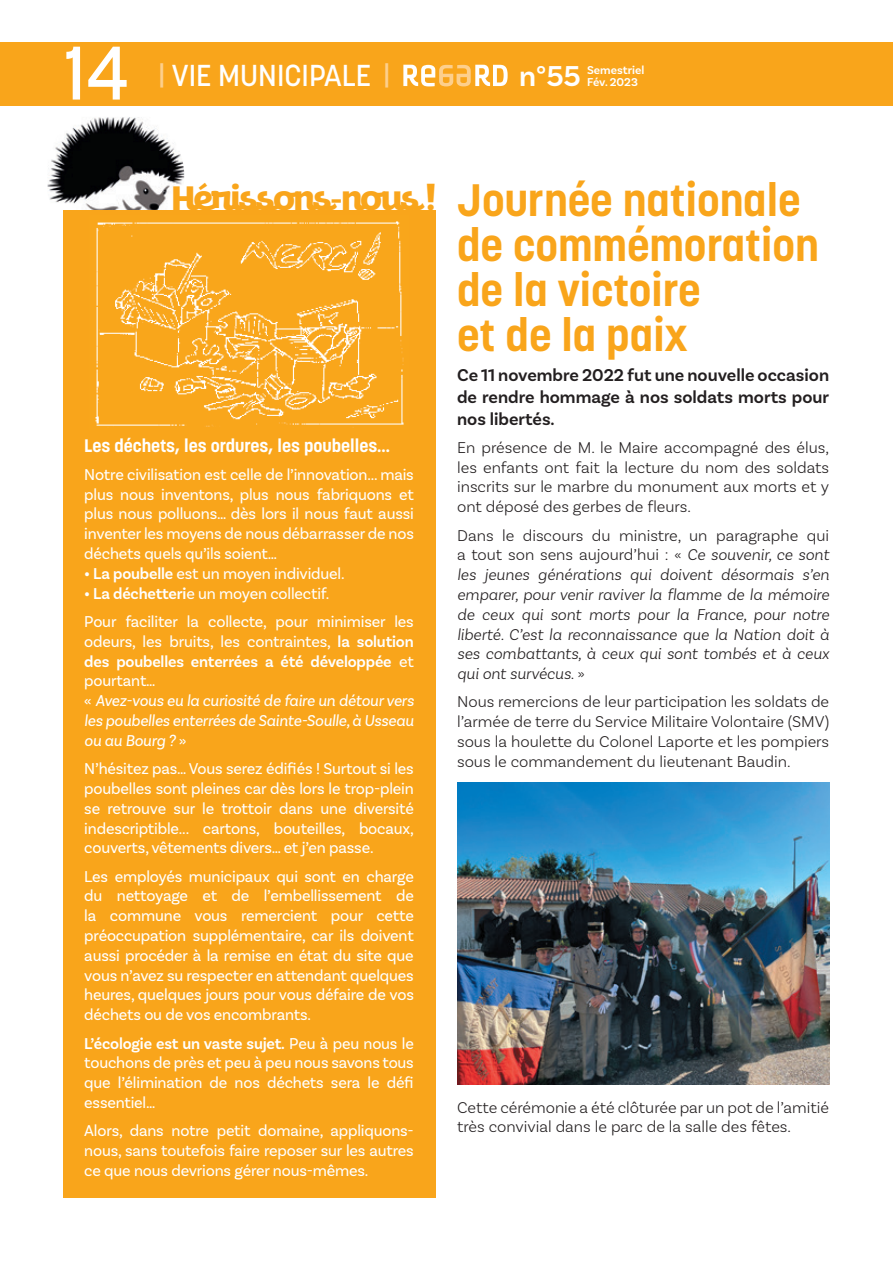
<style>
.page{position:relative;width:893px;height:1263px;background:#fff}
.page>*{position:absolute;margin:0;border:0;box-sizing:border-box;transform-origin:0 0}
.t1{font:500 75px "Korolev";color:#fff}
.t2{font:700 45px/45px "Korolev";color:#f9a51b}
.t3{font:700 37.5px "Amio Trial";letter-spacing:-.06em;color:#f9a51b}
.t4{font:600 30.15px "Basic Sans";color:#fff}
.t5{font:500 30px "Korolev";color:#fff}
.t6{font:600 18px/21.6px "Basic Sans";color:#231f20;text-align:justify}
.t7{font:700 18px "Korolev";color:#fff}
.t8{font:16.5px/19.8px "Basic Sans";letter-spacing:-.01em;color:#fff;text-align:justify}
.t9{font:300 16.5px/19.8px "Basic Sans";color:#231f20;text-align:justify}
.t10{font:italic 300 16.5px/19.8px "Basic Sans";color:#231f20;text-align:justify}
.t11{font:italic 16.5px/19.8px "Basic Sans";letter-spacing:-.01em;color:#fff}
.t12{font:600 12px/12px "Basic Sans";color:#fff}
.s1{color:#fdcf8c}
.s2{font-weight:600}
.s3{font-style:normal}
.s4{font-weight:600;font-style:normal}
</style>
<div class="page">
<img style="left:48px;top:117px;width:136px;height:93px">
<div style="left:63px;top:210px;width:372px;height:988px;background:#f9a51b"></div>
<img style="left:95px;top:221px;width:309px;height:207px">
<div style="left:0;top:43px;width:893px;height:63px;background:#f9a51b"></div>
<svg style="left:403px;top:65px;width:105px;height:21px"></svg>
<img style="left:457px;top:783px;width:372px;height:301px">
<h1 class="t1" style="left:64px;top:26px;width:68px">14</h1>
<h3 class="t5" style="left:158px;top:57px;width:233px"><span class="s1">|</span> VIE MUNICIPALE <span class="s1">|</span></h3>
<h3 class="t4" style="left:519px;top:58px;width:63px">n°55</h3>
<p class="t12" style="left:587px;top:64px;width:59px">Semestriel<br>Fév. 2023</p>
<h3 class="t3" style="left:171px;top:177px;width:267px">Hérissons-nous !</h3>
<p class="t7" style="left:84px;top:434px;width:307px">Les déchets, les ordures, les poubelles…</p>
<p class="t8" style="left:84px;top:464px;width:331px">Notre civilisation est celle de l’innovation... mais plus nous inventons, plus nous fabriquons et plus nous polluons… dès lors il nous faut aussi inventer les moyens de nous débarrasser de nos déchets quels qu’ils soient…</p>
<p class="t8" style="left:84px;top:563px;width:262px"><span class="s2">• La poubelle</span> est un moyen individuel.</p>
<p class="t8" style="left:84px;top:579px;width:331px;line-height:28.3px"><span class="s2">• La déchetteri</span>e un moyen collectif.<br>Pour faciliter la collecte, pour minimiser les</p>
<p class="t11" style="left:84px;top:631px;width:331px"><span class="s3">odeurs, les bruits, les contraintes,</span> <span class="s4">la solution des poubelles enterrées a été développée</span> <span class="s3">et pourtant…<br>«</span> Avez-vous eu la curiosité de faire un détour vers les poubelles enterrées de Sainte-Soulle, à Usseau ou au Bourg ? <span class="s3">»</span></p>
<p class="t8" style="left:84px;top:758px;width:331px">N’hésitez pas… Vous serez édifiés ! Surtout si les poubelles sont pleines car dès lors le trop-plein se retrouve sur le trottoir dans une diversité indescriptible... cartons, bouteilles, bocaux, couverts, vêtements divers… et j’en passe.</p>
<p class="t8" style="left:84px;top:866px;width:331px">Les employés municipaux qui sont en charge du nettoyage et de l’embellissement de la commune vous remercient pour cette préoccupation supplémentaire, car ils doivent aussi procéder à la remise en état du site que vous n’avez su respecter en attendant quelques heures, quelques jours pour vous défaire de vos déchets ou de vos encombrants.</p>
<p class="t8" style="left:84px;top:1033px;width:331px"><span class="s2">L’écologie est un vaste sujet.</span> Peu à peu nous le touchons de près et peu à peu nous savons tous que l’élimination de nos déchets sera le défi essentiel…</p>
<p class="t8" style="left:84px;top:1121px;width:331px">Alors, dans notre petit domaine, appliquons&shy;nous, sans toutefois faire reposer sur les autres ce que nous devrions gérer nous-mêmes.</p>
<h2 class="t2" style="left:457px;top:178px;width:363px">Journée nationale de commémoration de la victoire<br>et de la paix</h2>
<p class="t6" style="left:457px;top:365px;width:374px">Ce 11 novembre 2022 fut une nouvelle occasion de rendre hommage à nos soldats morts pour nos libertés.</p>
<p class="t9" style="left:457px;top:437px;width:374px">En présence de M. le Maire accompagné des élus, les enfants ont fait la lecture du nom des soldats inscrits sur le marbre du monument aux morts et y ont déposé des gerbes de fleurs.</p>
<p class="t10" style="left:457px;top:525px;width:374px"><span class="s3">Dans le discours du ministre, un paragraphe qui a tout son sens aujourd’hui : «</span> Ce souvenir, ce sont les jeunes générations qui doivent désormais s’en emparer, pour venir raviver la flamme de la mémoire de ceux qui sont morts pour la France, pour notre liberté. C’est la reconnaissance que la Nation doit à ses combattants, à ceux qui sont tombés et à ceux qui ont survécus<span class="s3">. »</span></p>
<p class="t9" style="left:457px;top:692px;width:374px">Nous remercions de leur participation les soldats de l’armée de terre du Service Militaire Volontaire (SMV) sous la houlette du Colonel Laporte et les pompiers sous le commandement du lieutenant Baudin.</p>
<p class="t9" style="left:457px;top:1097px;width:374px">Cette cérémonie a été clôturée par un pot de l’amitié très convivial dans le parc de la salle des fêtes.</p>
</div>
